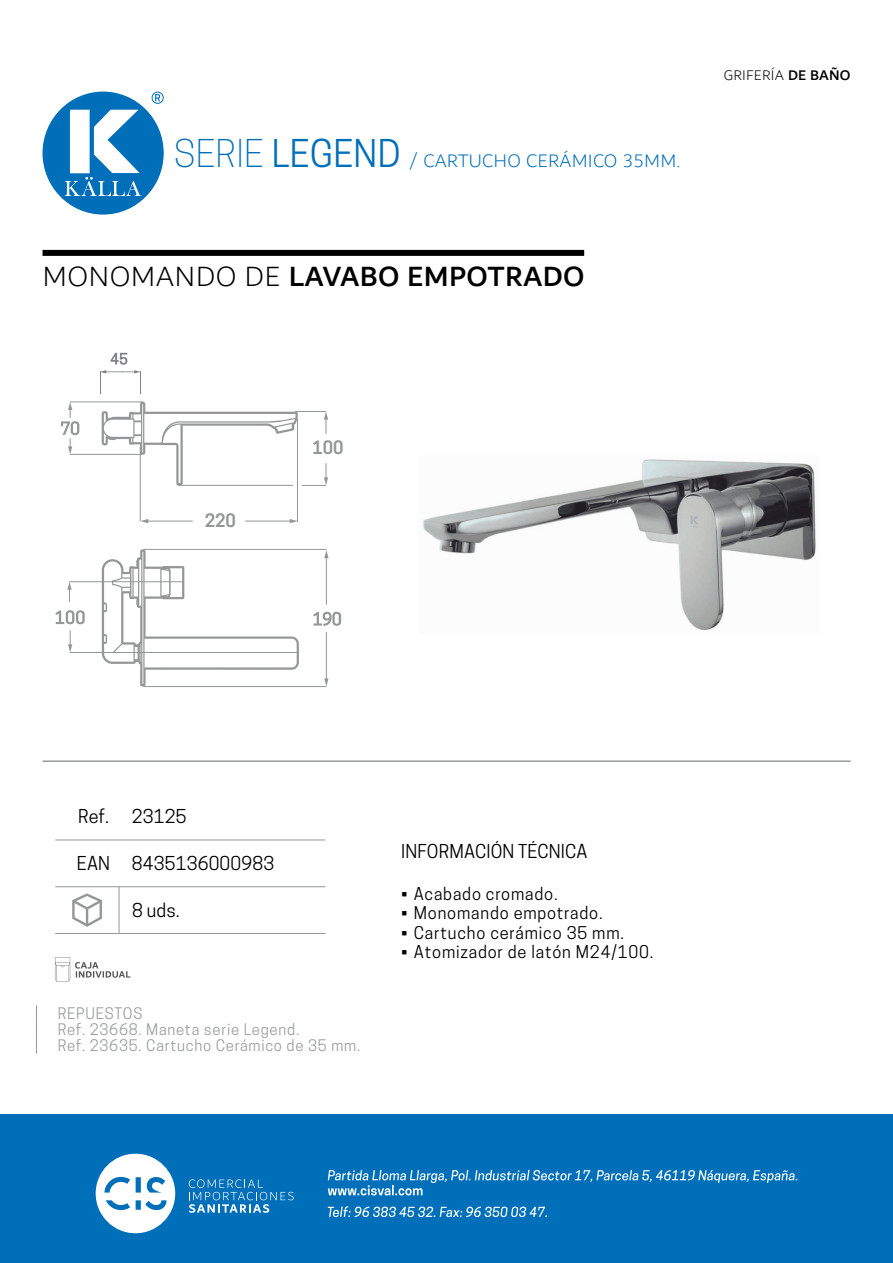
<style>
.page{position:relative;width:893px;height:1263px;background:#fff}
.page>*{position:absolute;margin:0;border:0;box-sizing:border-box;transform-origin:0 0}
.t1{font:500 30px "Dubai";letter-spacing:.01em;color:#000001}
.t2{font:300 19.5px "Dubai";letter-spacing:.01em;color:#006fba}
.t3{font:18px "Cooper Hewitt";letter-spacing:.01em;color:#000}
.t4{font:600 17.4px "Cooper Hewitt";color:#949797}
.t5{font:16.5px "Cooper Hewitt";letter-spacing:.05em;color:#000}
.t6{font:15px/16.2px "Cooper Hewitt";letter-spacing:.05em;color:#9c9fa0}
.t7{font:300 15px "Dubai";letter-spacing:.01em;color:#000001}
.s1{font-family:"Cooper Hewitt";font-size:36px}
.s2{font-family:"Cooper Hewitt";font-weight:400;font-size:36px}
.s3{font-weight:300}
.s4{font-weight:500}
</style>
<div class="page">
<div style="left:0;top:1114px;width:893px;height:149px;background:#006fba"></div>
<svg style="left:189px;top:1179px;width:105px;height:34px"></svg>
<svg style="left:96px;top:1154px;width:79px;height:79px"></svg>
<svg style="left:328px;top:1170px;width:469px;height:25px"></svg>
<svg style="left:328px;top:1206px;width:219px;height:11px"></svg>
<svg style="left:43px;top:92px;width:121px;height:123px"></svg>
<hr style="left:43px;top:761px;width:127px;height:1px;background:#949797">
<hr style="left:170px;top:761px;width:218px;height:1px;background:#949797">
<hr style="left:388px;top:761px;width:462px;height:1px;background:#949797">
<div style="left:43px;top:250px;width:541px;height:6px;background:#000001"></div>
<svg style="left:102px;top:549px;width:197px;height:137px"></svg>
<svg style="left:313px;top:612px;width:28px;height:14px"></svg>
<svg style="left:324px;top:550px;width:5px;height:55px"></svg>
<svg style="left:324px;top:632px;width:5px;height:54px"></svg>
<hr style="left:143px;top:549px;width:183px;height:1px;background:#949797">
<hr style="left:143px;top:686px;width:183px;height:1px;background:#949797">
<hr style="left:69px;top:581px;width:114px;height:1px;background:#949797">
<hr style="left:70px;top:652px;width:227px;height:1px;background:#949797">
<svg style="left:67px;top:582px;width:5px;height:20px"></svg>
<svg style="left:68px;top:630px;width:4px;height:22px"></svg>
<svg style="left:55px;top:610px;width:30px;height:14px"></svg>
<svg style="left:140px;top:519px;width:53px;height:4px"></svg>
<hr style="left:140px;top:446px;width:1px;height:75px;background:#949797">
<hr style="left:297px;top:419px;width:1px;height:102px;background:#949797">
<svg style="left:245px;top:519px;width:53px;height:4px"></svg>
<svg style="left:102px;top:402px;width:226px;height:84px"></svg>
<hr style="left:70px;top:454px;width:72px;height:1px;background:#949797">
<hr style="left:70px;top:402px;width:73px;height:1px;background:#949797">
<svg style="left:61px;top:402px;width:18px;height:52px"></svg>
<img style="left:423px;top:459px;width:394px;height:172px">
<hr style="left:55px;top:840px;width:64px;height:1px;background:#949797">
<hr style="left:119px;top:840px;width:206px;height:1px;background:#949797">
<hr style="left:55px;top:886px;width:64px;height:1px;background:#949797">
<hr style="left:119px;top:886px;width:206px;height:1px;background:#949797">
<hr style="left:119px;top:887px;width:1px;height:46px;background:#949797">
<hr style="left:55px;top:933px;width:64px;height:1px;background:#949797">
<hr style="left:119px;top:933px;width:206px;height:1px;background:#949797">
<svg style="left:72px;top:893px;width:30px;height:34px"></svg>
<svg style="left:55px;top:957px;width:75px;height:24px"></svg>
<svg style="left:36px;top:1005px;width:1px;height:49px"></svg>
<svg style="left:100px;top:353px;width:41px;height:41px"></svg>
<p class="t2" style="left:174px;top:145px;width:507px"><span class="s1">SERIE</span> <span class="s2">LEGEND</span> / CARTUCHO CERÁMICO 35MM.</p>
<h1 class="t1" style="left:43px;top:258px;width:543px"><span class="s3">MONOMANDO DE</span> LAVABO EMPOTRADO</h1>
<p class="t7" style="left:724px;top:64px;width:128px">GRIFERÍA <span class="s4">DE BAÑO</span></p>
<p class="t4" style="left:205px;top:510px;width:33px">220</p>
<p class="t4" style="left:312px;top:437px;width:33px">100</p>
<p class="t3" style="left:78px;top:806px;width:32px">Ref.</p>
<p class="t3" style="left:132px;top:806px;width:56px">23125</p>
<p class="t3" style="left:77px;top:853px;width:199px">EAN 8435136000983</p>
<p class="t3" style="left:132px;top:899px;width:49px">8 uds.</p>
<p class="t6" style="left:58px;top:1005px;width:304px">REPUESTOS<br>Ref. 23668. Maneta serie Legend.<br>Ref. 23635. Cartucho Cerámico de 35 mm.</p>
<p class="t3" style="left:401px;top:841px;width:188px">INFORMACIÓN TÉCNICA</p>
<p class="t5" style="left:401px;top:884px;width:158px">• Acabado cromado.</p>
<p class="t5" style="left:401px;top:903px;width:203px">• Monomando empotrado.</p>
<p class="t5" style="left:401px;top:923px;width:224px">• Cartucho cerámico 35 mm.</p>
<p class="t5" style="left:401px;top:942px;width:254px">• Atomizador de latón M24/100.</p>
</div>
